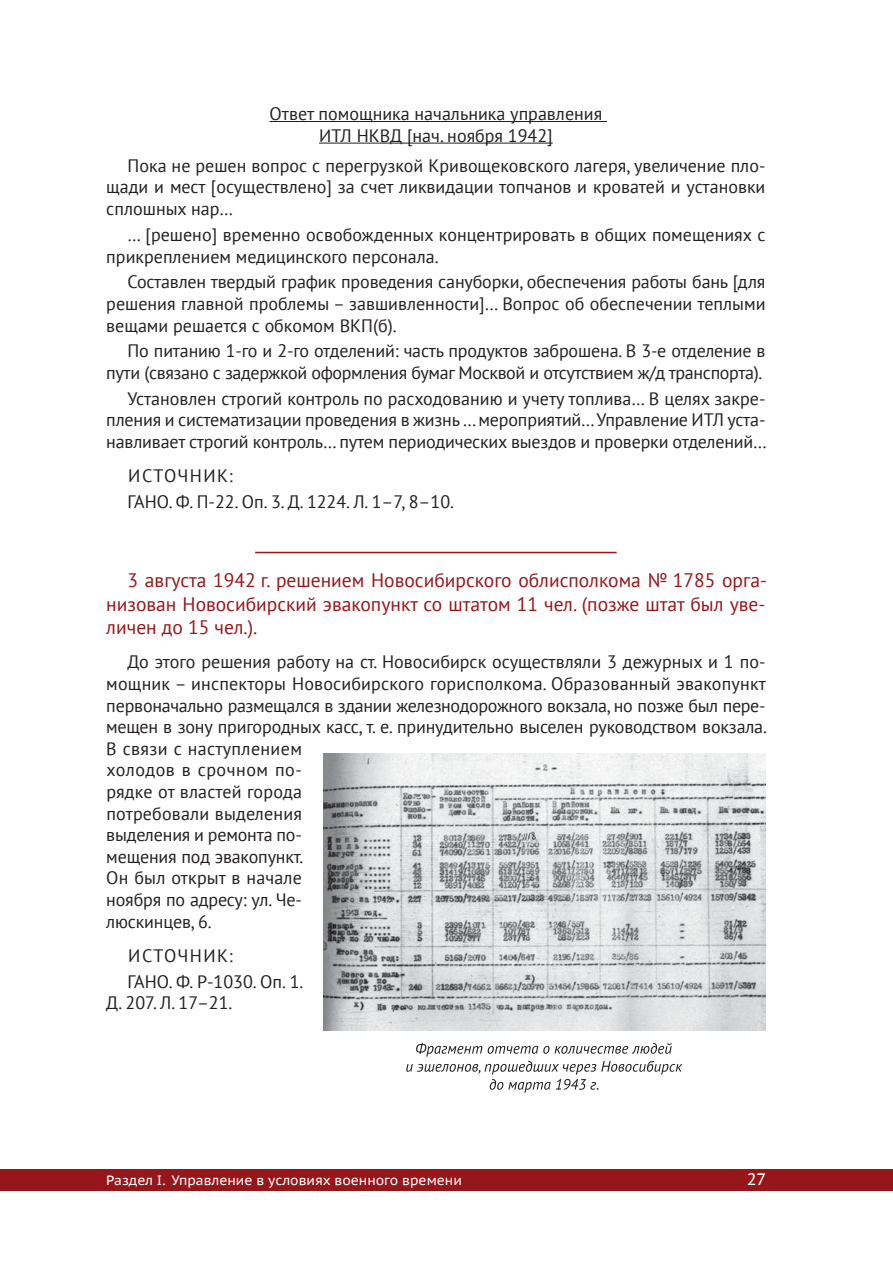
<style>
.page{position:relative;width:893px;height:1263px;background:#fff}
.page>*{position:absolute;margin:0;border:0;box-sizing:border-box;transform-origin:0 0}
.t1{font:19.5px/23.4px "PT Sans";color:#961619;text-align:justify}
.t2{font:18px/21.6px "PT Sans";color:#231f20}
.t3{font:18px/21.6px "PT Sans";letter-spacing:-.02em;color:#231f20;text-align:right}
.t4{font:16.5px "PT Sans Caption";color:#fff}
.t5{font:13.5px "PT Sans Caption";color:#fff}
</style>
<div class="page">
<div style="left:0;top:1169px;width:893px;height:22px;background:#961619"></div>
<hr style="left:270px;top:121px;width:337px;height:1px;background:#231f20">
<hr style="left:319px;top:143px;width:234px;height:1px;background:#231f20">
<hr style="left:255px;top:552px;width:362px;height:1px;background:#961619">
<img style="left:323px;top:754px;width:442px;height:276px">
<svg style="left:406px;top:1043px;width:276px;height:50px"></svg>
<p class="t2" style="left:270px;top:103px;width:334px;text-align:center">Ответ помощника начальника управления<br>ИТЛ НКВД [нач. ноября 1942]</p>
<p class="t2" style="left:106px;top:154px;width:661px;text-align:justify;text-indent:21px">Пока не решен вопрос с перегрузкой Кривощековского лагеря, увеличение пло&shy;щади и мест [осуществлено] за счет ликвидации топчанов и кроватей и установки сплошных нар…</p>
<p class="t2" style="left:106px;top:223px;width:661px;text-indent:21px">… [решено] временно освобожденных концентрировать в общих помещениях с прикреплением медицинского персонала.</p>
<p class="t2" style="left:106px;top:271px;width:661px;text-align:justify;text-indent:21px">Составлен твердый график проведения сануборки, обеспечения работы бань [для решения главной проблемы – завшивленности]… Вопрос об обеспечении теплыми вещами решается с обкомом ВКП(б).</p>
<p class="t3" style="left:106px;top:340px;width:661px">По питанию 1-го и 2-го отделений: часть продуктов заброшена. В 3-е отделение в пути (связано с задержкой оформления бумаг Москвой и отсутствием ж/д транспорта).</p>
<p class="t2" style="left:106px;top:387px;width:662px;text-align:justify;text-indent:21px">Установлен строгий контроль по расходованию и учету топлива… В целях закре&shy;пления и систематизации проведения в жизнь … мероприятий… Управление ИТЛ уста&shy;навливает строгий контроль… путем периодических выездов и проверки отделений…</p>
<p class="t2" style="left:128px;top:463px;width:328px;line-height:25.8px">ИСТОЧНИК:<br>ГАНО. Ф. П-22. Оп. 3. Д. 1224. Л. 1–7, 8–10.</p>
<p class="t1" style="left:106px;top:568px;width:662px;text-indent:21px">3 августа 1942 г. решением Новосибирского облисполкома № 1785 орга&shy;низован Новосибирский эвакопункт со штатом 11 чел. (позже штат был уве&shy;личен до 15 чел.).</p>
<p class="t2" style="left:106px;top:651px;width:662px;text-indent:21px">До этого решения работу на ст. Новосибирск осуществляли 3 дежурных и 1 по&shy;мощник – инспекторы Новосибирского горисполкома. Образованный эвакопункт первоначально размещался в здании железнодорожного вокзала, но позже был пере&shy;мещен в зону пригородных касс, т. е. принудительно выселен руководством вокзала.<br>В связи с наступлением<br>холодов в срочном по-<br>рядке от властей города<br>потребовали выделения<br>выделения и ремонта по-<br>мещения под эвакопункт.<br>Он был открыт в начале<br>ноября по адресу: ул. Че-<br>люскинцев, 6.</p>
<p class="t2" style="left:128px;top:942px;width:177px;line-height:25.8px">ИСТОЧНИК:<br>ГАНО. Ф. Р-1030. Оп. 1.</p>
<p class="t2" style="left:106px;top:992px;width:128px">Д. 207. Л. 17–21.</p>
<p class="t5" style="left:106px;top:1171px;width:357px">Раздел I. Управление в условиях военного времени</p>
<p class="t4" style="left:747px;top:1168px;width:21px">27</p>
</div>
